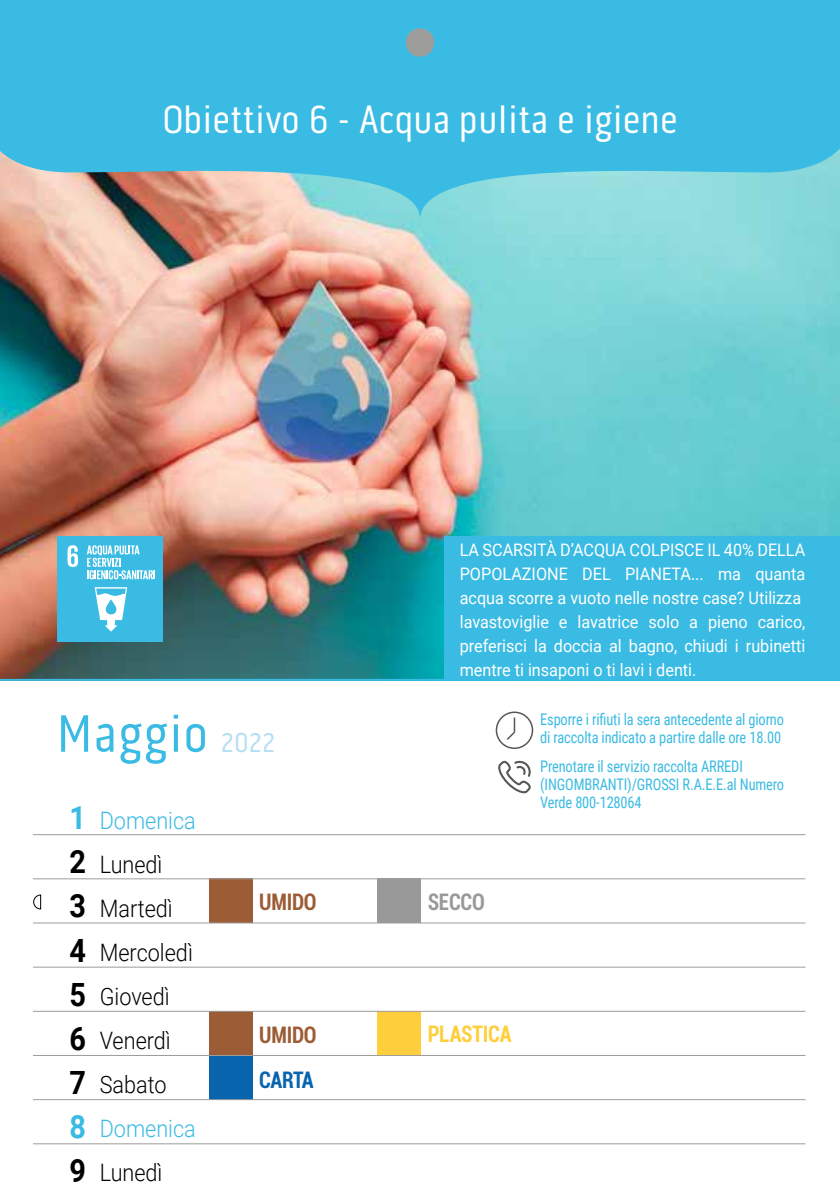
<style>
.page{position:relative;width:840px;height:1191px;background:#fff}
.page>*{position:absolute;margin:0;border:0;box-sizing:border-box;transform-origin:0 0}
.t1{font:53.6px "Pill Gothic 300 mg";letter-spacing:.025em;color:#3abbe3}
.t2{font:40px "Pill Gothic 300 mg";letter-spacing:.01em;color:#fff}
.t3{font:700 32px/44px "Roboto";color:#000;text-align:justify;scale:.9 1}
.t4{font:700 32px "Roboto";color:#3abbe3;scale:.9 1}
.t5{font:300 24px/44px "Roboto";color:#000;scale:.9 1}
.t6{font:300 24px "Roboto";color:#3abbe3;scale:.9 1}
.t7{font:700 condensed 24px "Roboto";letter-spacing:-.01em;color:#9c5c35;scale:.9 1}
.t8{font:700 condensed 24px "Roboto";letter-spacing:-.01em;color:#ffce3c;scale:.9 1}
.t9{font:700 condensed 24px "Roboto";letter-spacing:-.02em;color:#0964ae;scale:.9 1}
.t10{font:700 condensed 24px "Roboto";letter-spacing:-.01em;color:#9a9999;scale:.9 1}
.t11{font:17.2px/24px "Roboto";color:#fff;scale:.94 1}
.t12{font:16px/18px "Roboto Condensed";letter-spacing:-.01em;color:#3bbbe3;scale:.9 1}
.s1{font-size:28px;color:#b4def3}
</style>
<div class="page">
<img style="left:0;top:219px;width:839px;height:460px">
<svg style="left:0;top:0;width:839px;height:219px;background:#51bddc"></svg>
<svg style="left:33px;top:894px;width:8px;height:15px"></svg>
<hr style="left:0;top:679px;width:839px;height:2px;background:#3abbe3">
<div style="left:444px;top:536px;width:395px;height:144px;background:#3abbe3"></div>
<div style="left:57px;top:536px;width:105px;height:106px;background:#3abbe3"></div>
<svg style="left:67px;top:545px;width:11px;height:22px"></svg>
<svg style="left:95px;top:587px;width:32px;height:44px"></svg>
<svg style="left:87px;top:545px;width:68px;height:34px"></svg>
<svg style="left:495px;top:711px;width:38px;height:38px"></svg>
<svg style="left:498px;top:760px;width:32px;height:33px"></svg>
<div style="left:209px;top:1055px;width:43px;height:44px;background:#0964ae"></div>
<div style="left:377px;top:1011px;width:44px;height:44px;background:#ffce3c"></div>
<div style="left:209px;top:1011px;width:43px;height:44px;background:#9c5c35"></div>
<div style="left:209px;top:878px;width:43px;height:44px;background:#9c5c35"></div>
<div style="left:377px;top:878px;width:44px;height:44px;background:#9a9999"></div>
<hr style="left:33px;top:834px;width:772px;height:1px;background:#9d9d9c">
<hr style="left:33px;top:878px;width:772px;height:1px;background:#9d9d9c">
<hr style="left:33px;top:922px;width:772px;height:1px;background:#9d9d9c">
<hr style="left:33px;top:966px;width:772px;height:1px;background:#9d9d9c">
<hr style="left:33px;top:1011px;width:772px;height:1px;background:#9d9d9c">
<hr style="left:33px;top:1055px;width:772px;height:1px;background:#9d9d9c">
<hr style="left:33px;top:1099px;width:772px;height:1px;background:#9d9d9c">
<hr style="left:33px;top:1143px;width:772px;height:1px;background:#9d9d9c">
<div style="left:405px;top:28px;width:29px;height:29px;background:#9d9d9c;border-radius:50%"></div>
<h2 class="t2" style="left:162px;top:96px;width:516px">Obiettivo 6 - Acqua pulita e igiene</h2>
<p class="t11" style="left:459px;top:537px;width:369px">LA SCARSITÀ D’ACQUA COLPISCE IL 40% DELLA POPOLAZIONE DEL PIANETA... ma quanta acqua scorre a vuoto nelle nostre case? Utilizza lavastoviglie e lavatrice solo a pieno carico, preferisci la doccia al bagno, chiudi i rubinetti mentre ti insaponi o ti lavi i denti.</p>
<h1 class="t1" style="left:57px;top:702px;width:219px">Maggio <span class="s1">2022</span></h1>
<p class="t12" style="left:540px;top:710px;width:272px">Esporre i rifiuti la sera antecedente al giorno di raccolta indicato a partire dalle ore 18.00</p>
<p class="t12" style="left:540px;top:757px;width:272px">Prenotare il servizio raccolta ARREDI (INGOMBRANTI)/GROSSI R.A.E.E.al Numero<br>Verde 800-128064</p>
<h3 class="t4" style="left:70px;top:795px;width:20px">1</h3>
<h3 class="t3" style="left:70px;top:839px;width:20px">2<br>3<br>4<br>5<br>6<br>7</h3>
<h3 class="t4" style="left:70px;top:1103px;width:20px">8</h3>
<h3 class="t3" style="left:70px;top:1147px;width:20px">9</h3>
<h3 class="t6" style="left:100px;top:803px;width:108px">Domenica</h3>
<h3 class="t5" style="left:100px;top:841px;width:105px">Lunedì<br>Martedì<br>Mercoledì<br>Giovedì<br>Venerdì<br>Sabato</h3>
<h3 class="t6" style="left:100px;top:1111px;width:108px">Domenica</h3>
<h3 class="t5" style="left:100px;top:1149px;width:71px">Lunedì</h3>
<h3 class="t7" style="left:259px;top:886px;width:65px">UMIDO</h3>
<h3 class="t10" style="left:427px;top:886px;width:65px">SECCO</h3>
<h3 class="t7" style="left:259px;top:1018px;width:65px">UMIDO</h3>
<h3 class="t8" style="left:427px;top:1017px;width:95px">PLASTICA</h3>
<h3 class="t9" style="left:259px;top:1063px;width:62px">CARTA</h3>
</div>
